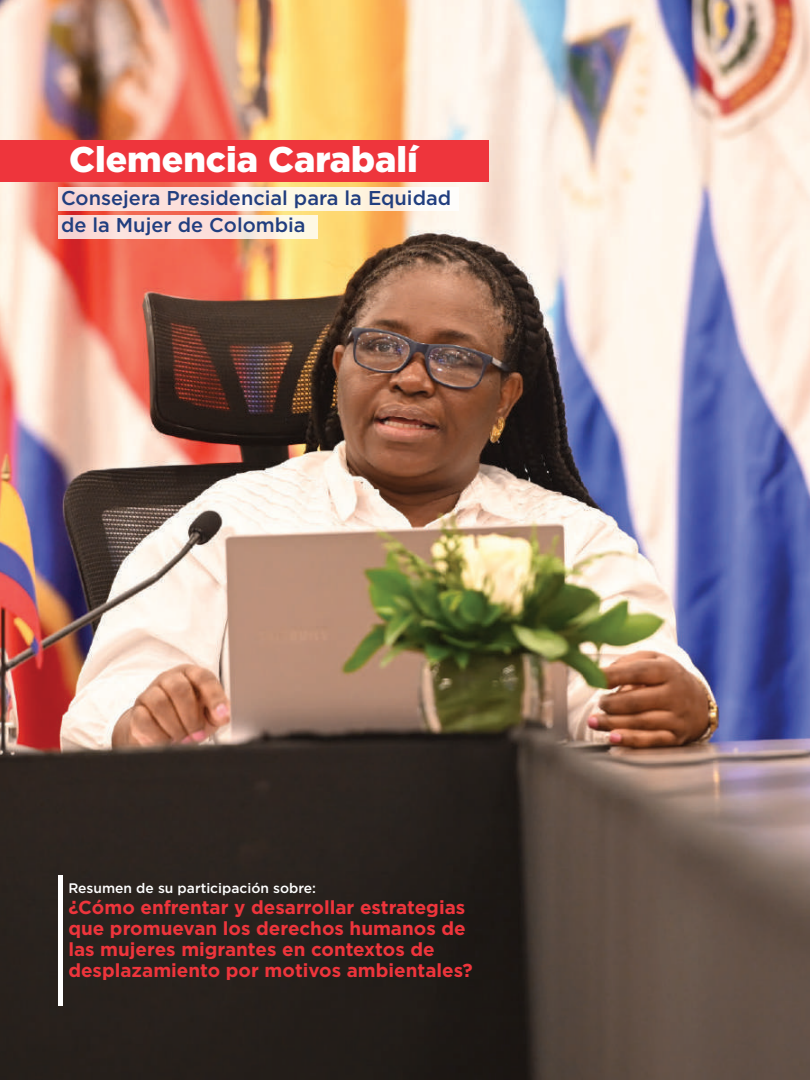
<style>
.page{position:relative;width:810px;height:1080px;background:#fff}
.page>*{position:absolute;margin:0;border:0;box-sizing:border-box;transform-origin:0 0}
.t1{font:900 35.62px "Gotham";color:#fff}
.t2{font:500 20px/27px "Gotham";color:#213e7f}
.t3{font:700 18.88px/20.8px "Gotham";color:#ee353c}
.t4{font:500 13.88px "Gotham";color:#fff}
</style>
<div class="page">
<img style="left:0;top:0;width:810px;height:1080px">
<div style="left:0;top:140px;width:488px;height:42px;background:#ee353c"></div>
<hr style="left:58px;top:875px;width:4px;height:130px;background:#fff">
<svg style="left:58px;top:187px;width:401px;height:24px"></svg>
<div style="left:58px;top:215px;width:259px;height:24px;background:linear-gradient(to right,#fad3d5,#fdf4e3)"></div>
<h1 class="t1" style="left:69px;top:135px;width:350px">Clemencia Carabalí</h1>
<p class="t2" style="left:61px;top:184px;width:392px">Consejera Presidencial para la Equidad de la Mujer de Colombia</p>
<p class="t4" style="left:68px;top:879px;width:249px">Resumen de su participación sobre:</p>
<p class="t3" style="left:68px;top:897px;width:406px">¿Cómo enfrentar y desarrollar estrategias que promuevan los derechos humanos de las mujeres migrantes en contextos de desplazamiento por motivos ambientales?</p>
</div>
